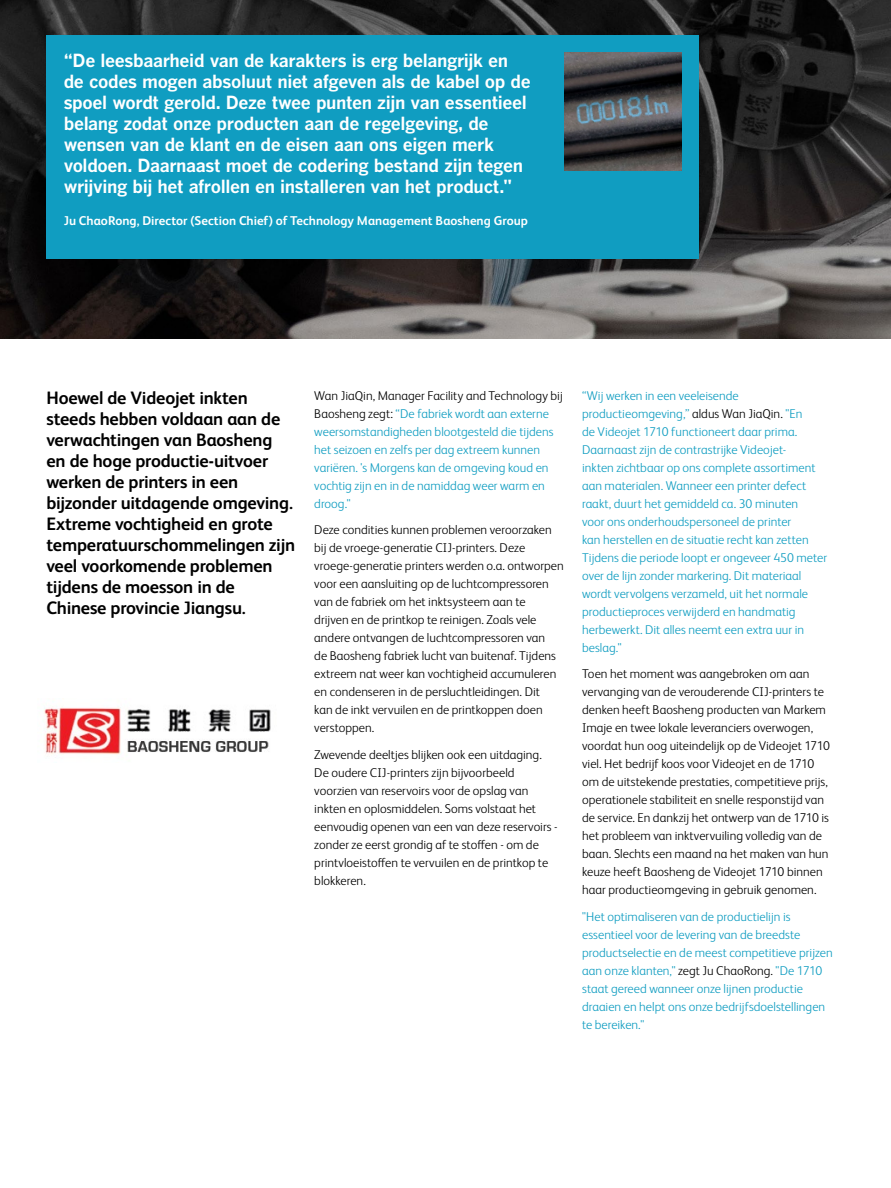
<style>
.page{position:relative;width:891px;height:1188px;background:#fff}
.page>*{position:absolute;margin:0;border:0;box-sizing:border-box;transform-origin:0 0}
.t1{font:700 18px/21px "Benton Gothic";letter-spacing:-.02em;color:#fff}
.t2{font:700 18px/21px "FS Albert Pro";letter-spacing:-.015em;color:#000}
.t3{font:300 12.75px/18px "FS Albert Pro";color:#000}
.t4{font:300 12.75px/18px "FS Albert Pro";color:#109dc1}
.t5{font:700 12.75px "FS Albert Pro";color:#fff}
.s1{color:#000}
</style>
<div class="page">
<img style="left:0;top:0;width:891px;height:338px">
<img style="left:44px;top:707px;width:227px;height:48px">
<div style="left:46px;top:36px;width:653px;height:223px;background:#109dc1"></div>
<img style="left:565px;top:53px;width:116px;height:118px">
<p class="t1" style="left:64px;top:50px;width:469px">“De leesbaarheid van de karakters is erg belangrijk en de codes mogen absoluut niet afgeven als de kabel op de spoel wordt gerold. Deze twee punten zijn van essentieel belang zodat onze producten aan de regelgeving, de wensen van de klant en de eisen aan ons eigen merk voldoen. Daarnaast moet de codering bestand zijn tegen wrijving bij het afrollen en installeren van het product."</p>
<p class="t5" style="left:64px;top:211px;width:466px">Ju ChaoRong, Director (Section Chief) of Technology Management Baosheng Group</p>
<p class="t2" style="left:46px;top:386px;width:250px">Hoewel de Videojet inkten steeds hebben voldaan aan de verwachtingen van Baosheng en de hoge productie-uitvoer werken de printers in een bijzonder uitdagende omgeving.<br>Extreme vochtigheid en grote temperatuurschommelingen zijn veel voorkomende problemen tijdens de moesson in de<br>Chinese provincie Jiangsu.</p>
<p class="t4" style="left:314px;top:386px;width:250px"><span class="s1">Wan JiaQin, Manager Facility and Technology bij Baosheng zegt:</span> “De fabriek wordt aan externe weersomstandigheden blootgesteld die tijdens het seizoen en zelfs per dag extreem kunnen variëren. 's Morgens kan de omgeving koud en vochtig zijn en in de namiddag weer warm en droog."</p>
<p class="t3" style="left:314px;top:520px;width:251px">Deze condities kunnen problemen veroorzaken bij de vroege-generatie CIJ-printers. Deze vroege-generatie printers werden o.a. ontworpen voor een aansluiting op de luchtcompressoren van de fabriek om het inktsysteem aan te<br>drijven en de printkop te reinigen. Zoals vele andere ontvangen de luchtcompressoren van<br>de Baosheng fabriek lucht van buitenaf. Tijdens extreem nat weer kan vochtigheid accumuleren en condenseren in de persluchtleidingen. Dit<br>kan de inkt vervuilen en de printkoppen doen verstoppen.</p>
<p class="t3" style="left:314px;top:745px;width:245px">Zwevende deeltjes blijken ook een uitdaging.<br>De oudere CIJ-printers zijn bijvoorbeeld voorzien van reservoirs voor de opslag van inkten en oplosmiddelen. Soms volstaat het eenvoudig openen van een van deze reservoirs - zonder ze eerst grondig af te stoffen - om de printvloeistoffen te vervuilen en de printkop te blokkeren.</p>
<p class="t4" style="left:582px;top:386px;width:247px">“Wij werken in een veeleisende productieomgeving,” <span class="s1">aldus Wan JiaQin.</span> "En<br>de Videojet 1710 functioneert daar prima.<br>Daarnaast zijn de contrastrijke Videojet-<br>inkten zichtbaar op ons complete assortiment aan materialen. Wanneer een printer defect raakt, duurt het gemiddeld ca. 30 minuten<br>voor ons onderhoudspersoneel de printer<br>kan herstellen en de situatie recht kan zetten Tijdens die periode loopt er ongeveer 450 meter over de lijn zonder markering. Dit materiaal wordt vervolgens verzameld, uit het normale productieproces verwijderd en handmatig herbewerkt. Dit alles neemt een extra uur in beslag."</p>
<p class="t3" style="left:582px;top:664px;width:249px">Toen het moment was aangebroken om aan vervanging van de verouderende CIJ-printers te denken heeft Baosheng producten van Markem Imaje en twee lokale leveranciers overwogen, voordat hun oog uiteindelijk op de Videojet 1710 viel. Het bedrijf koos voor Videojet en de 1710 om de uitstekende prestaties, competitieve prijs, operationele stabiliteit en snelle responstijd van de service. En dankzij het ontwerp van de 1710 is het probleem van inktvervuiling volledig van de baan. Slechts een maand na het maken van hun keuze heeft Baosheng de Videojet 1710 binnen haar productieomgeving in gebruik genomen.</p>
<p class="t4" style="left:582px;top:907px;width:252px">"Het optimaliseren van de productielijn is essentieel voor de levering van de breedste productselectie en de meest competitieve prijzen aan onze klanten," <span class="s1">zegt Ju ChaoRong.</span> "De 1710 staat gereed wanneer onze lijnen productie draaien en helpt ons onze bedrijfsdoelstellingen te bereiken."</p>
</div>
